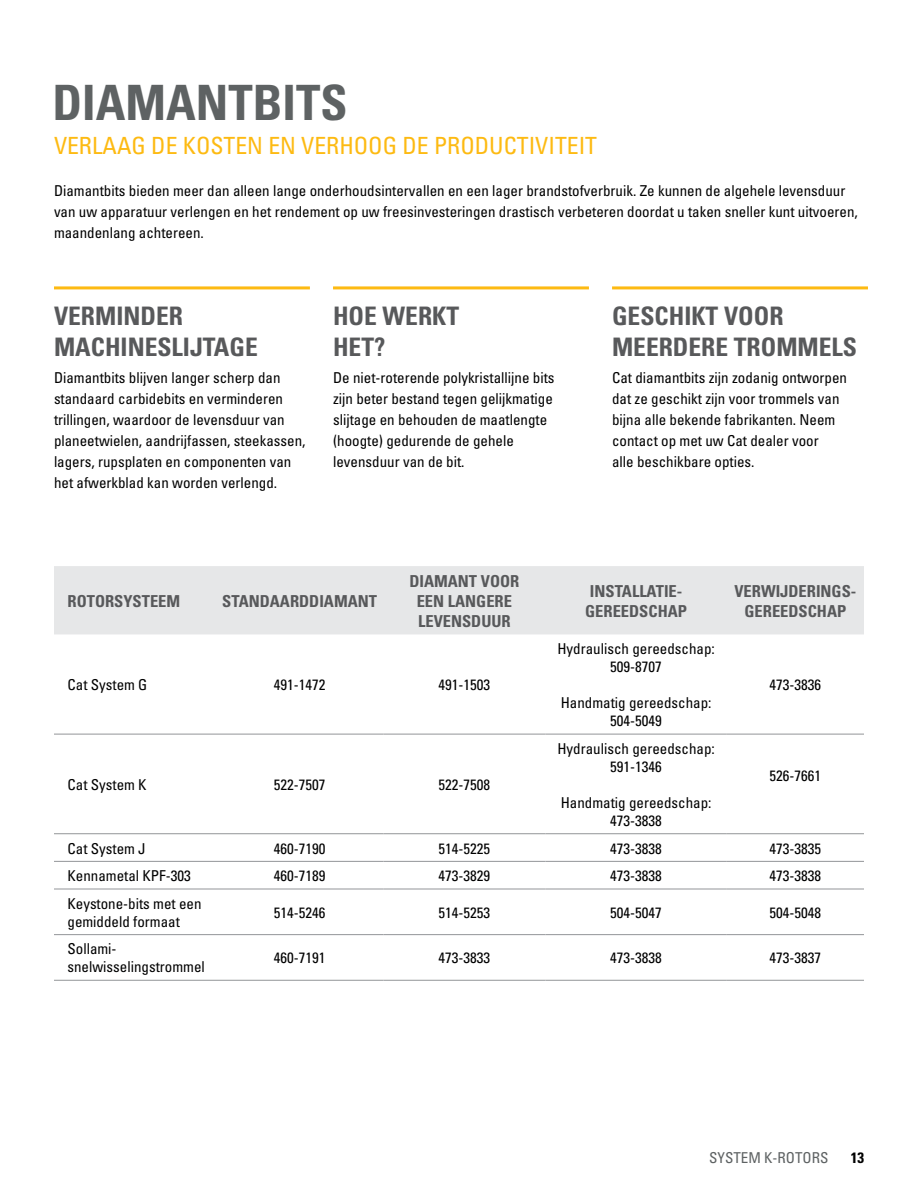
<style>
.page{position:relative;width:918px;height:1188px;background:#fff}
.page>*{position:absolute;margin:0;border:0;box-sizing:border-box;transform-origin:0 0}
.t1{font:700 condensed 48.75px "Univers";color:#5e6263}
.t2{font:700 condensed 25.5px/30.6px "Univers";color:#58595b}
.t3{font:condensed 23.7px "Univers";color:#fdba12}
.t4{font:700 condensed 16.5px/19.8px "Univers";color:#58595b;text-align:center}
.t5{font:condensed 15px/21px "Univers";color:#000}
.t6{font:condensed 15px "Univers";color:#5e6263}
.t7{font:700 condensed 15px "Univers";color:#000}
</style>
<div class="page">
<div style="left:54px;top:566px;width:810px;height:68px;background:#e6e7e8"></div>
<hr style="left:54px;top:734px;width:162px;height:1px;background:#939598">
<hr style="left:216px;top:734px;width:167px;height:1px;background:#939598">
<hr style="left:383px;top:734px;width:162px;height:1px;background:#939598">
<hr style="left:545px;top:734px;width:182px;height:1px;background:#939598">
<hr style="left:727px;top:734px;width:137px;height:1px;background:#939598">
<hr style="left:54px;top:833px;width:162px;height:1px;background:#939598">
<hr style="left:216px;top:833px;width:167px;height:1px;background:#939598">
<hr style="left:383px;top:833px;width:162px;height:1px;background:#939598">
<hr style="left:545px;top:833px;width:182px;height:1px;background:#939598">
<hr style="left:727px;top:833px;width:137px;height:1px;background:#939598">
<hr style="left:54px;top:861px;width:162px;height:1px;background:#939598">
<hr style="left:216px;top:861px;width:167px;height:1px;background:#939598">
<hr style="left:383px;top:861px;width:162px;height:1px;background:#939598">
<hr style="left:545px;top:861px;width:182px;height:1px;background:#939598">
<hr style="left:727px;top:861px;width:137px;height:1px;background:#939598">
<hr style="left:54px;top:889px;width:162px;height:1px;background:#939598">
<hr style="left:216px;top:889px;width:167px;height:1px;background:#939598">
<hr style="left:383px;top:889px;width:162px;height:1px;background:#939598">
<hr style="left:545px;top:889px;width:182px;height:1px;background:#939598">
<hr style="left:727px;top:889px;width:137px;height:1px;background:#939598">
<hr style="left:54px;top:934px;width:162px;height:1px;background:#939598">
<hr style="left:216px;top:934px;width:167px;height:1px;background:#939598">
<hr style="left:383px;top:934px;width:162px;height:1px;background:#939598">
<hr style="left:545px;top:934px;width:182px;height:1px;background:#939598">
<hr style="left:727px;top:934px;width:137px;height:1px;background:#939598">
<hr style="left:54px;top:980px;width:162px;height:1px;background:#939598">
<hr style="left:216px;top:980px;width:167px;height:1px;background:#939598">
<hr style="left:383px;top:980px;width:162px;height:1px;background:#939598">
<hr style="left:545px;top:980px;width:182px;height:1px;background:#939598">
<hr style="left:727px;top:980px;width:137px;height:1px;background:#939598">
<hr style="left:54px;top:286px;width:256px;height:3px;background:#fdba12">
<hr style="left:333px;top:286px;width:256px;height:3px;background:#fdba12">
<hr style="left:612px;top:286px;width:256px;height:3px;background:#fdba12">
<h1 class="t1" style="left:52px;top:72px;width:297px">DIAMANTBITS</h1>
<h3 class="t3" style="left:54px;top:130px;width:545px">VERLAAG DE KOSTEN EN VERHOOG DE PRODUCTIVITEIT</h3>
<p class="t5" style="left:54px;top:180px;width:805px">Diamantbits bieden meer dan alleen lange onderhoudsintervallen en een lager brandstofverbruik. Ze kunnen de algehele levensduur van uw apparatuur verlengen en het rendement op uw freesinvesteringen drastisch verbeteren doordat u taken sneller kunt uitvoeren, maandenlang achtereen.</p>
<h2 class="t2" style="left:54px;top:301px;width:205px">VERMINDER<br>MACHINESLIJTAGE</h2>
<p class="t5" style="left:54px;top:367px;width:253px">Diamantbits blijven langer scherp dan standaard carbidebits en verminderen trillingen, waardoor de levensduur van planeetwielen, aandrijfassen, steekassen, lagers, rupsplaten en componenten van het afwerkblad kan worden verlengd.</p>
<h2 class="t2" style="left:333px;top:301px;width:128px">HOE WERKT<br>HET?</h2>
<p class="t5" style="left:333px;top:367px;width:223px">De niet-roterende polykristallijne bits zijn beter bestand tegen gelijkmatige slijtage en behouden de maatlengte (hoogte) gedurende de gehele levensduur van de bit.</p>
<h2 class="t2" style="left:612px;top:301px;width:247px">GESCHIKT VOOR<br>MEERDERE TROMMELS</h2>
<p class="t5" style="left:612px;top:367px;width:236px">Cat diamantbits zijn zodanig ontworpen dat ze geschikt zijn voor trommels van bijna alle bekende fabrikanten. Neem contact op met uw Cat dealer voor<br>alle beschikbare opties.</p>
<p class="t4" style="left:68px;top:591px;width:114px">ROTORSYSTEEM</p>
<p class="t4" style="left:222px;top:591px;width:156px">STANDAARDDIAMANT</p>
<p class="t4" style="left:409px;top:571px;width:112px">DIAMANT VOOR<br>EEN LANGERE<br>LEVENSDUUR</p>
<p class="t4" style="left:585px;top:581px;width:103px;text-align:left">INSTALLATIE-<br>GEREEDSCHAP</p>
<p class="t4" style="left:734px;top:581px;width:123px">VERWIJDERINGS-<br>GEREEDSCHAP</p>
<p class="t5" style="left:68px;top:674px;width:81px">Cat System G</p>
<p class="t5" style="left:274px;top:674px;width:53px">491-1472</p>
<p class="t5" style="left:439px;top:674px;width:53px">491-1503</p>
<p class="t5" style="left:68px;top:774px;width:81px">Cat System K</p>
<p class="t5" style="left:274px;top:774px;width:53px">522-7507</p>
<p class="t5" style="left:439px;top:774px;width:53px">522-7508</p>
<p class="t5" style="left:557px;top:640px;width:159px;line-height:18px;text-align:center">Hydraulisch gereedschap:<br>509-8707</p>
<p class="t5" style="left:561px;top:694px;width:152px;line-height:18px;text-align:center">Handmatig gereedschap:<br>504-5049</p>
<p class="t5" style="left:557px;top:739px;width:159px;line-height:18px;text-align:center">Hydraulisch gereedschap:<br>591-1346</p>
<p class="t5" style="left:561px;top:793px;width:152px;line-height:18px;text-align:center">Handmatig gereedschap:<br>473-3838</p>
<p class="t5" style="left:770px;top:674px;width:53px">473-3836</p>
<p class="t5" style="left:770px;top:765px;width:53px">526-7661</p>
<p class="t5" style="left:68px;top:837px;width:80px">Cat System J</p>
<p class="t5" style="left:274px;top:837px;width:53px">460-7190</p>
<p class="t5" style="left:439px;top:837px;width:53px">514-5225</p>
<p class="t5" style="left:610px;top:837px;width:53px">473-3838</p>
<p class="t5" style="left:770px;top:837px;width:53px">473-3835</p>
<p class="t5" style="left:68px;top:865px;width:125px">Kennametal KPF-303</p>
<p class="t5" style="left:274px;top:865px;width:53px">460-7189</p>
<p class="t5" style="left:439px;top:865px;width:53px">473-3829</p>
<p class="t5" style="left:610px;top:865px;width:53px">473-3838</p>
<p class="t5" style="left:770px;top:865px;width:53px">473-3838</p>
<p class="t5" style="left:68px;top:894px;width:136px;line-height:18px">Keystone-bits met een gemiddeld formaat</p>
<p class="t5" style="left:274px;top:902px;width:53px">514-5246</p>
<p class="t5" style="left:439px;top:902px;width:53px">514-5253</p>
<p class="t5" style="left:610px;top:902px;width:53px">504-5047</p>
<p class="t5" style="left:770px;top:902px;width:53px">504-5048</p>
<p class="t5" style="left:68px;top:940px;width:139px;line-height:18px">Sollami&shy;snelwisselingstrommel</p>
<p class="t5" style="left:274px;top:947px;width:53px">460-7191</p>
<p class="t5" style="left:439px;top:947px;width:53px">473-3833</p>
<p class="t5" style="left:610px;top:947px;width:53px">473-3838</p>
<p class="t5" style="left:770px;top:947px;width:53px">473-3837</p>
<p class="t6" style="left:709px;top:1148px;width:121px">SYSTEM K-ROTORS</p>
<p class="t7" style="left:851px;top:1148px;width:15px">13</p>
</div>
